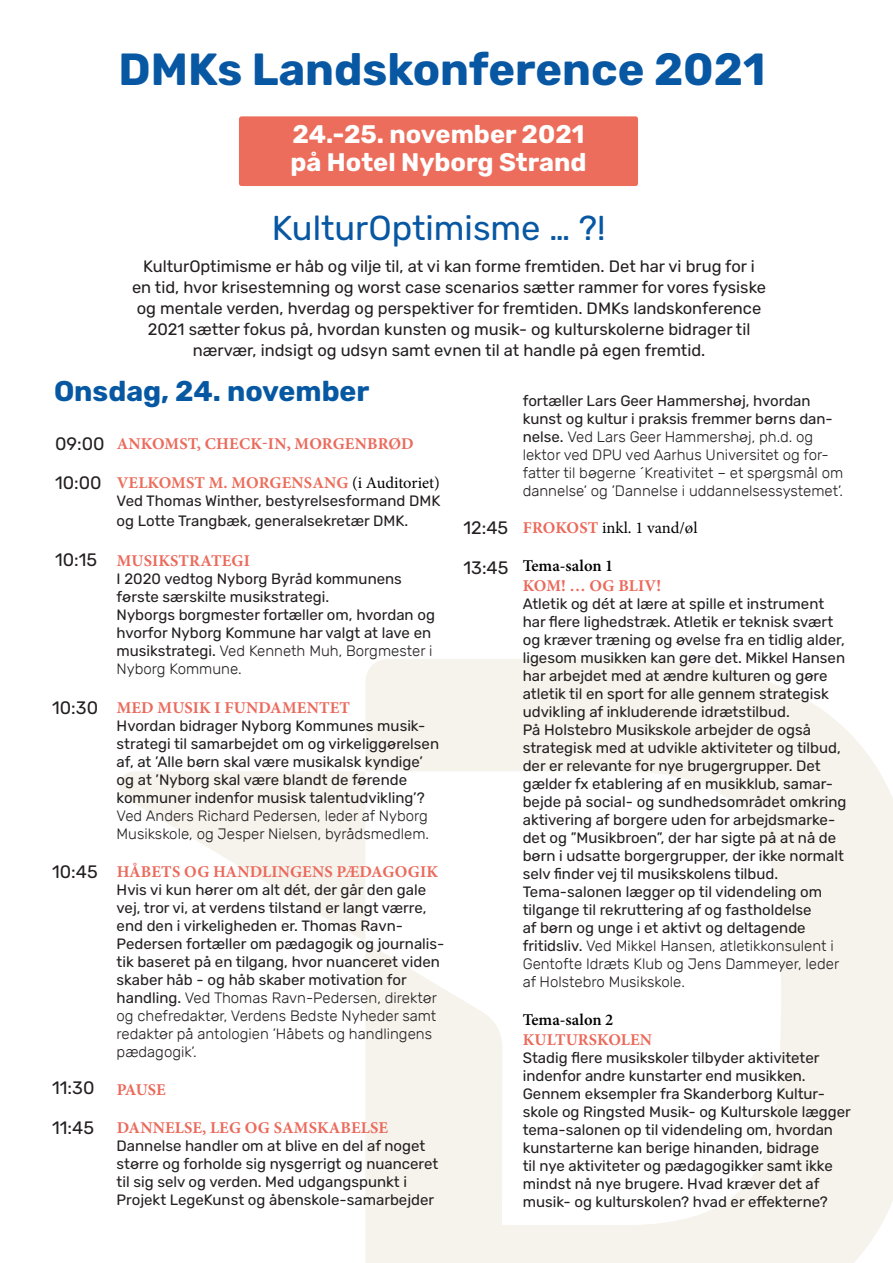
<style>
.page{position:relative;width:893px;height:1263px;background:#fff}
.page>*{position:absolute;margin:0;border:0;box-sizing:border-box;transform-origin:0 0}
.t1{font:700 45px "Rubik";color:#0757a3}
.t2{font:34.5px "Rubik";color:#0757a3}
.t3{font:700 28.5px "Rubik";color:#0758a2}
.t4{font:700 25.5px/28.2px "Rubik";color:#fff}
.t5{font:18px "Rubik";color:#231f20}
.t6{font:16.5px/21px "Rubik";color:#231f20;text-align:center}
.t7{font:700 16.5px "Minion Pro";letter-spacing:.01em;color:#eb6a5c}
.t8{font:700 16.5px "Minion Pro";letter-spacing:.01em;color:#ec6d5b}
.t9{font:600 16.5px "Minion Pro";color:#000001}
.t10{font:16.5px "Minion Pro";color:#000}
.t11{font:15px/18px "Rubik";color:#231f20}
.t12{font:300 15px/18px "Rubik";color:#231f20}
.s1{font-weight:400;color:#000}
.s2{font-weight:300}
.s3{font-weight:400}
.s4{font-weight:700;color:#eb6a5c}
</style>
<div class="page">
<div style="left:239px;top:116px;width:399px;height:70px;background:#ec6d5b;border-radius:3px"></div>
<svg style="left:120px;top:659px;width:773px;height:604px"></svg>
<h1 class="t1" style="left:119px;top:43px;width:648px">DMKs Landskonference 2021</h1>
<h3 class="t4" style="left:290px;top:120px;width:298px">24.-25. november 2021 på Hotel Nyborg Strand</h3>
<h2 class="t2" style="left:272px;top:208px;width:335px">KulturOptimisme … ?!</h2>
<p class="t6" style="left:132px;top:256px;width:635px">KulturOptimisme er håb og vilje til, at vi kan forme fremtiden. Det har vi brug for i en tid, hvor krisestemning og worst case scenarios sætter rammer for vores fysiske og mentale verden, hverdag og perspektiver for fremtiden. DMKs landskonference 2021 sætter fokus på, hvordan kunsten og musik- og kulturskolerne bidrager til nærvær, indsigt og udsyn samt evnen til at handle på egen fremtid.</p>
<h3 class="t3" style="left:54px;top:374px;width:317px">Onsdag, 24. november</h3>
<p class="t5" style="left:55px;top:433px;width:51px">09:00</p>
<p class="t5" style="left:55px;top:473px;width:48px">10:00</p>
<p class="t5" style="left:55px;top:549px;width:44px">10:15</p>
<p class="t5" style="left:52px;top:698px;width:47px">10:30</p>
<p class="t5" style="left:52px;top:862px;width:47px">10:45</p>
<p class="t5" style="left:52px;top:1077px;width:44px">11:30</p>
<p class="t5" style="left:52px;top:1118px;width:43px">11:45</p>
<p class="t7" style="left:117px;top:432px;width:298px">ANKOMST, CHECK-IN, MORGENBRØD</p>
<p class="t8" style="left:117px;top:471px;width:325px">VELKOMST M. MORGENSANG <span class="s1">(i Auditoriet)</span></p>
<p class="t11" style="left:117px;top:491px;width:325px;line-height:19.8px">Ved Thomas Winther, bestyrelsesformand DMK og Lotte Trangbæk, generalsekretær DMK.</p>
<p class="t7" style="left:117px;top:549px;width:135px">MUSIKSTRATEGI</p>
<p class="t11" style="left:117px;top:570px;width:320px">I 2020 vedtog Nyborg Byråd kommunens første særskilte musikstrategi.<br>Nyborgs borgmester fortæller om, hvordan og hvorfor Nyborg Kommune har valgt at lave en musikstrategi. <span class="s2">Ved Kenneth Muh, Borgmester i Nyborg Kommune.</span></p>
<p class="t7" style="left:117px;top:696px;width:235px">MED MUSIK I FUNDAMENTET</p>
<p class="t11" style="left:117px;top:717px;width:324px">Hvordan bidrager Nyborg Kommunes musik&shy;strategi til samarbejdet om og virkeliggørelsen af, at ’Alle børn skal være musikalsk kyndige’ og at ’Nyborg skal være blandt de førende kommuner indenfor musisk talentudvikling’?</p>
<p class="t12" style="left:117px;top:807px;width:314px">Ved Anders Richard Pedersen, leder af Nyborg<br>Musikskole, og Jesper Nielsen, byrådsmedlem.</p>
<p class="t7" style="left:117px;top:860px;width:323px">HÅBETS OG HANDLINGENS PÆDAGOGIK</p>
<p class="t11" style="left:117px;top:881px;width:329px">Hvis vi kun hører om alt dét, der går den gale vej, tror vi, at verdens tilstand er langt værre, end den i virkeligheden er. Thomas Ravn-Pedersen fortæller om pædagogik og journalis&shy;tik baseret på en tilgang, hvor nuanceret viden skaber håb - og håb skaber motivation for handling. <span class="s2">Ved Thomas Ravn-Pedersen, direktør og chefredaktør, Verdens Bedste Nyheder samt redaktør på antologien ’Håbets og handlingens pædagogik’.</span></p>
<p class="t7" style="left:117px;top:1078px;width:51px">PAUSE</p>
<p class="t7" style="left:117px;top:1116px;width:273px">DANNELSE, LEG OG SAMSKABELSE</p>
<p class="t11" style="left:117px;top:1137px;width:323px">Dannelse handler om at blive en del af noget større og forholde sig nysgerrigt og nuanceret til sig selv og verden. Med udgangspunkt i Projekt LegeKunst og åbenskole-samarbejder</p>
<p class="t5" style="left:463px;top:518px;width:46px">12:45</p>
<p class="t5" style="left:463px;top:557px;width:47px">13:45</p>
<p class="t12" style="left:523px;top:392px;width:322px"><span class="s3">fortæller Lars Geer Hammershøj, hvordan kunst og kultur i praksis fremmer børns dan&shy;nelse.</span> Ved Lars Geer Hammershøj, ph.d. og lektor ved DPU ved Aarhus Universitet og for&shy;fatter til bøgerne ´Kreativitet – et spørgsmål om dannelse’ og ’Dannelse i uddannelsessystemet’.</p>
<p class="t10" style="left:523px;top:517px;width:176px"><span class="s4">FROKOST</span> inkl. 1 vand/øl</p>
<p class="t9" style="left:523px;top:554px;width:92px">Tema-salon 1</p>
<p class="t7" style="left:523px;top:574px;width:140px">KOM! … OG BLIV!</p>
<p class="t11" style="left:523px;top:595px;width:325px">Atletik og dét at lære at spille et instrument har flere lighedstræk. Atletik er teknisk svært og kræver træning og øvelse fra en tidlig alder, ligesom musikken kan gøre det. Mikkel Hansen har arbejdet med at ændre kulturen og gøre atletik til en sport for alle gennem strategisk udvikling af inkluderende idrætstilbud.<br>På Holstebro Musikskole arbejder de også strategisk med at udvikle aktiviteter og tilbud, der er relevante for nye brugergrupper. Det gælder fx etablering af en musikklub, samar&shy;bejde på social- og sundhedsområdet omkring aktivering af borgere uden for arbejdsmarke&shy;det og ”Musikbroen”, der har sigte på at nå de børn i udsatte borgergrupper, der ikke normalt selv finder vej til musikskolens tilbud.<br>Tema-salonen lægger op til videndeling om tilgange til rekruttering af og fastholdelse<br>af børn og unge i et aktivt og deltagende fritidsliv. <span class="s2">Ved Mikkel Hansen, atletikkonsulent i Gentofte Idræts Klub og Jens Dammeyer, leder af Holstebro Musikskole.</span></p>
<p class="t9" style="left:523px;top:1008px;width:92px">Tema-salon 2</p>
<p class="t7" style="left:523px;top:1028px;width:131px">KULTURSKOLEN</p>
<p class="t11" style="left:523px;top:1049px;width:330px">Stadig flere musikskoler tilbyder aktiviteter indenfor andre kunstarter end musikken.<br>Gennem eksempler fra Skanderborg Kultur&shy;skole og Ringsted Musik- og Kulturskole lægger tema-salonen op til videndeling om, hvordan kunstarterne kan berige hinanden, bidrage<br>til nye aktiviteter og pædagogikker samt ikke mindst nå nye brugere. Hvad kræver det af musik- og kulturskolen? hvad er effekterne?</p>
</div>
